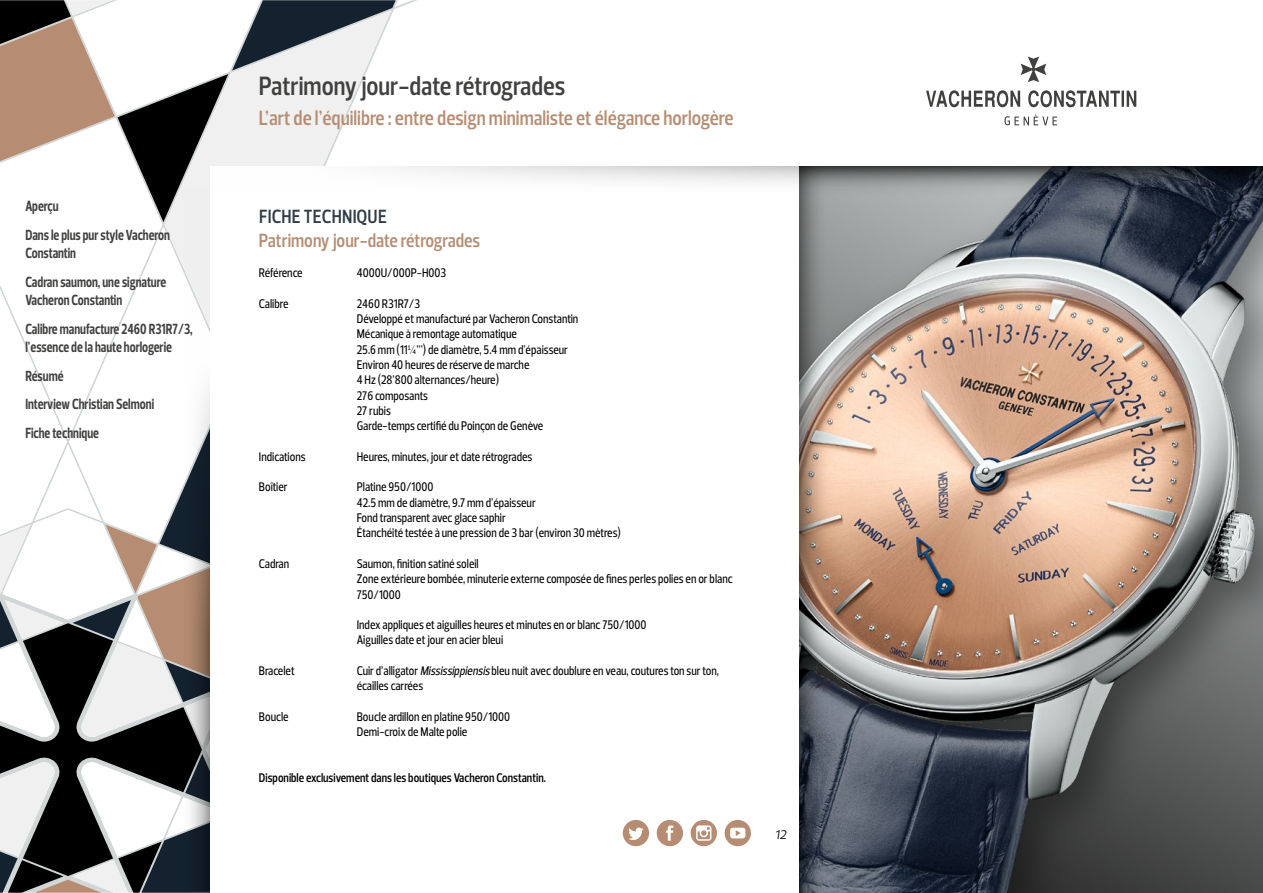
<style>
.page{position:relative;width:1263px;height:893px;background:#fff}
.page>*{position:absolute;margin:0;border:0;box-sizing:border-box;transform-origin:0 0}
.t1{font:600 27px "Prelo Condensed";color:#40403f}
.t2{font:600 21px "Prelo Condensed";color:#b68d72}
.t3{font:600 19.5px "Prelo Condensed";color:#b68d72}
.t4{font:600 19.5px "Prelo Condensed";letter-spacing:.015em;color:#303c47}
.t5{font:700 15px/28.8px "Prelo Condensed";color:#40403f;scale:.9 1}
.t6{font:500 12.75px/15.3px "Prelo Condensed";color:#000}
.t7{font:600 12.75px "Prelo Condensed";color:#000}
.t8{font:italic 12.75px "Prelo";color:#000}
.s1{font-style:italic}
</style>
<div class="page">
<svg style="left:0;top:745px;width:163px;height:9px"></svg>
<svg style="left:0;top:754px;width:210px;height:139px"></svg>
<svg style="left:0;top:289px;width:163px;height:456px"></svg>
<svg style="left:0;top:0;width:396px;height:222px"></svg>
<svg style="left:926px;top:57px;width:210px;height:68px"></svg>
<svg style="left:163px;top:190px;width:47px;height:701px"></svg>
<div style="left:210px;top:166px;width:1052px;height:727px;background:#fff"></div>
<svg style="left:385px;top:166px;width:414px;height:17px"></svg>
<svg style="left:623px;top:820px;width:26px;height:26px"></svg>
<svg style="left:657px;top:820px;width:26px;height:26px"></svg>
<svg style="left:725px;top:820px;width:26px;height:26px"></svg>
<svg style="left:691px;top:820px;width:26px;height:26px"></svg>
<img style="left:847px;top:214px;width:416px;height:679px">
<svg style="left:847px;top:166px;width:416px;height:48px"></svg>
<svg style="left:799px;top:166px;width:48px;height:727px"></svg>
<p class="t5" style="left:26px;top:192px;width:162px">Aperçu<br>Dans le plus pur style Vacheron</p>
<p class="t5" style="left:26px;top:239px;width:158px">Constantin<br>Cadran saumon, une signature</p>
<p class="t5" style="left:26px;top:286px;width:187px">Vacheron Constantin<br>Calibre manufacture 2460 R31R7/3,</p>
<p class="t5" style="left:26px;top:332px;width:164px">l’essence de la haute horlogerie<br>Résumé<br>Interview Christian Selmoni<br>Fiche technique</p>
<h1 class="t1" style="left:259px;top:69px;width:308px">Patrimony jour-date rétrogrades</h1>
<h2 class="t2" style="left:259px;top:105px;width:476px">L’art de l’équilibre : entre design minimaliste et élégance horlogère</h2>
<p class="t4" style="left:259px;top:205px;width:129px">FICHE TECHNIQUE</p>
<p class="t3" style="left:259px;top:228px;width:223px">Patrimony jour-date rétrogrades</p>
<p class="t6" style="left:259px;top:265px;width:45px">Référence</p>
<p class="t6" style="left:357px;top:265px;width:91px">4000U/000P-H003</p>
<p class="t6" style="left:259px;top:296px;width:31px">Calibre</p>
<p class="t6" style="left:357px;top:296px;width:65px">2460 R31R7/3</p>
<p class="t6" style="left:357px;top:311px;width:223px">Développé et manufacturé par Vacheron Constantin</p>
<p class="t6" style="left:357px;top:327px;width:162px">Mécanique à remontage automatique</p>
<p class="t6" style="left:357px;top:342px;width:213px">25.6 mm (11¼’’’) de diamètre, 5.4 mm d’épaisseur</p>
<p class="t6" style="left:357px;top:357px;width:174px">Environ 40 heures de réserve de marche</p>
<p class="t6" style="left:357px;top:372px;width:144px">4 Hz (28’800 alternances/heure)</p>
<p class="t6" style="left:357px;top:388px;width:73px">276 composants</p>
<p class="t6" style="left:357px;top:403px;width:36px">27 rubis</p>
<p class="t6" style="left:357px;top:418px;width:188px">Garde-temps certifié du Poinçon de Genève</p>
<p class="t6" style="left:259px;top:449px;width:48px">Indications</p>
<p class="t6" style="left:357px;top:449px;width:177px">Heures, minutes, jour et date rétrogrades</p>
<p class="t6" style="left:259px;top:480px;width:30px">Boîtier</p>
<p class="t6" style="left:357px;top:480px;width:78px">Platine 950/1000</p>
<p class="t6" style="left:357px;top:495px;width:181px">42.5 mm de diamètre, 9.7 mm d’épaisseur</p>
<p class="t6" style="left:357px;top:510px;width:151px">Fond transparent avec glace saphir</p>
<p class="t6" style="left:357px;top:525px;width:266px">Étanchéité testée à une pression de 3 bar (environ 30 mètres)</p>
<p class="t6" style="left:259px;top:556px;width:32px">Cadran</p>
<p class="t6" style="left:357px;top:556px;width:123px">Saumon, finition satiné soleil</p>
<p class="t6" style="left:357px;top:571px;width:377px">Zone extérieure bombée, minuterie externe composée de fines perles polies en or blanc<br>750/1000</p>
<p class="t6" style="left:357px;top:617px;width:291px">Index appliques et aiguilles heures et minutes en or blanc 750/1000</p>
<p class="t6" style="left:357px;top:633px;width:148px">Aiguilles date et jour en acier bleui</p>
<p class="t6" style="left:259px;top:663px;width:37px">Bracelet</p>
<p class="t6" style="left:357px;top:663px;width:364px">Cuir d’alligator <span class="s1">Mississippiensis</span>bleu nuit avec doublure en veau, coutures ton sur ton,</p>
<p class="t6" style="left:357px;top:678px;width:68px">écailles carrées</p>
<p class="t6" style="left:259px;top:709px;width:31px">Boucle</p>
<p class="t6" style="left:357px;top:709px;width:155px">Boucle ardillon en platine 950/1000</p>
<p class="t6" style="left:357px;top:724px;width:112px">Demi-croix de Malte polie</p>
<p class="t7" style="left:259px;top:770px;width:289px">Disponible exclusivement dans les boutiques Vacheron Constantin.</p>
<p class="t8" style="left:775px;top:826px;width:13px">12</p>
</div>
